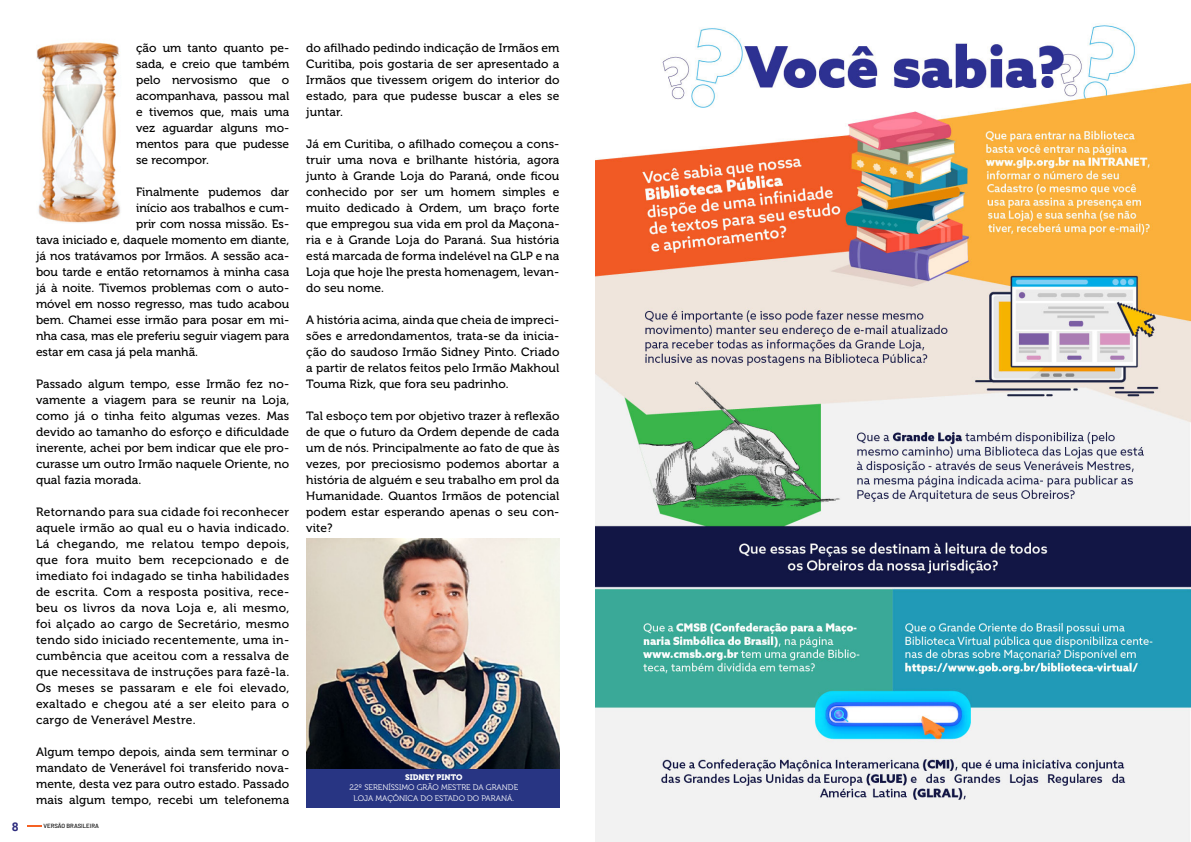
<style>
.page{position:relative;width:1191px;height:842px;background:#fff}
.page>*{position:absolute;margin:0;border:0;box-sizing:border-box;transform-origin:0 0}
.t1{font:12px/16px "Museo 500";color:#000;text-align:justify}
.t2{font:700 12px "Roboto";color:#2e2c7e}
.t3{font:8px/10.8px "Museo 300";color:#fff;text-align:center}
.t4{font:8px "Museo 900";color:#fff}
.t5{font:500 6px "Barlow";color:#000}
</style>
<div class="page">
<svg style="left:27px;top:826px;width:14px;height:1px"></svg>
<img style="left:306px;top:539px;width:253px;height:230px">
<img style="left:37px;top:42px;width:84px;height:181px">
<div style="left:306px;top:769px;width:253px;height:39px;background:#283583"></div>
<img style="left:595px;top:25px;width:595px;height:817px">
<p class="t1" style="left:136px;top:40px;width:155px">ção um tanto quanto pe&shy;sada, e creio que também pelo nervosismo que o acompanhava, passou mal e tivemos que, mais uma vez aguardar alguns mo&shy;mentos para que pudesse se recompor.</p>
<p class="t1" style="left:136px;top:184px;width:155px">Finalmente pudemos dar</p>
<p class="t1" style="left:136px;top:200px;width:155px">início aos trabalhos e cum-</p>
<p class="t1" style="left:136px;top:216px;width:155px">prir com nossa missão. Es-</p>
<p class="t1" style="left:36px;top:232px;width:255px">tava iniciado e, daquele momento em diante,</p>
<p class="t1" style="left:36px;top:248px;width:255px">já nos tratávamos por Irmãos. A sessão aca-</p>
<p class="t1" style="left:36px;top:264px;width:255px">bou tarde e então retornamos à minha casa</p>
<p class="t1" style="left:36px;top:280px;width:255px">já à noite. Tivemos problemas com o auto-</p>
<p class="t1" style="left:36px;top:296px;width:255px">móvel em nosso regresso, mas tudo acabou</p>
<p class="t1" style="left:36px;top:312px;width:255px">bem. Chamei esse irmão para posar em mi-</p>
<p class="t1" style="left:36px;top:328px;width:255px">nha casa, mas ele preferiu seguir viagem para</p>
<p class="t1" style="left:36px;top:344px;width:164px">estar em casa já pela manhã.</p>
<p class="t1" style="left:36px;top:376px;width:255px">Passado algum tempo, esse Irmão fez no&shy;vamente a viagem para se reunir na Loja, como já o tinha feito algumas vezes. Mas devido ao tamanho do esforço e dificuldade inerente, achei por bem indicar que ele pro&shy;curasse um outro Irmão naquele Oriente, no qual fazia morada.</p>
<p class="t1" style="left:36px;top:504px;width:255px">Retornando para sua cidade foi reconhecer aquele irmão ao qual eu o havia indicado.<br>Lá chegando, me relatou tempo depois, que fora muito bem recepcionado e de imediato foi indagado se tinha habilidades de escrita. Com a resposta positiva, rece&shy;beu os livros da nova Loja e, ali mesmo, foi alçado ao cargo de Secretário, mesmo tendo sido iniciado recentemente, uma in&shy;cumbência que aceitou com a ressalva de que necessitava de instruções para fazê-la.<br>Os meses se passaram e ele foi elevado, exaltado e chegou até a ser eleito para o cargo de Venerável Mestre.</p>
<p class="t1" style="left:36px;top:744px;width:255px">Algum tempo depois, ainda sem terminar o mandato de Venerável foi transferido nova&shy;mente, desta vez para outro estado. Passado mais algum tempo, recebi um telefonema</p>
<p class="t2" style="left:12px;top:818px;width:8px">8</p>
<p class="t5" style="left:44px;top:822px;width:57px">VERSÃO BRASILEIRA</p>
<p class="t1" style="left:306px;top:40px;width:255px">do afilhado pedindo indicação de Irmãos em Curitiba, pois gostaria de ser apresentado a Irmãos que tivessem origem do interior do estado, para que pudesse buscar a eles se juntar.</p>
<p class="t1" style="left:306px;top:136px;width:255px">Já em Curitiba, o afilhado começou a cons&shy;truir uma nova e brilhante história, agora junto à Grande Loja do Paraná, onde ficou conhecido por ser um homem simples e muito dedicado à Ordem, um braço forte que empregou sua vida em prol da Maçona&shy;ria e à Grande Loja do Paraná. Sua história está marcada de forma indelével na GLP e na Loja que hoje lhe presta homenagem, levan&shy;do seu nome.</p>
<p class="t1" style="left:306px;top:312px;width:255px">A história acima, ainda que cheia de impreci&shy;sões e arredondamentos, trata-se da inicia&shy;ção do saudoso Irmão Sidney Pinto. Criado a partir de relatos feitos pelo Irmão Makhoul Touma Rizk, que fora seu padrinho.</p>
<p class="t1" style="left:306px;top:408px;width:255px">Tal esboço tem por objetivo trazer à reflexão de que o futuro da Ordem depende de cada um de nós. Principalmente ao fato de que às vezes, por preciosismo podemos abortar a história de alguém e seu trabalho em prol da Humanidade. Quantos Irmãos de potencial podem estar esperando apenas o seu con&shy;vite?</p>
<p class="t4" style="left:405px;top:772px;width:59px">SIDNEY PINTO</p>
<p class="t3" style="left:349px;top:782px;width:170px">22º SERENÍSSIMO GRÃO MESTRE DA GRANDE<br>LOJA MAÇÔNICA DO ESTADO DO PARANÁ.</p>
</div>
